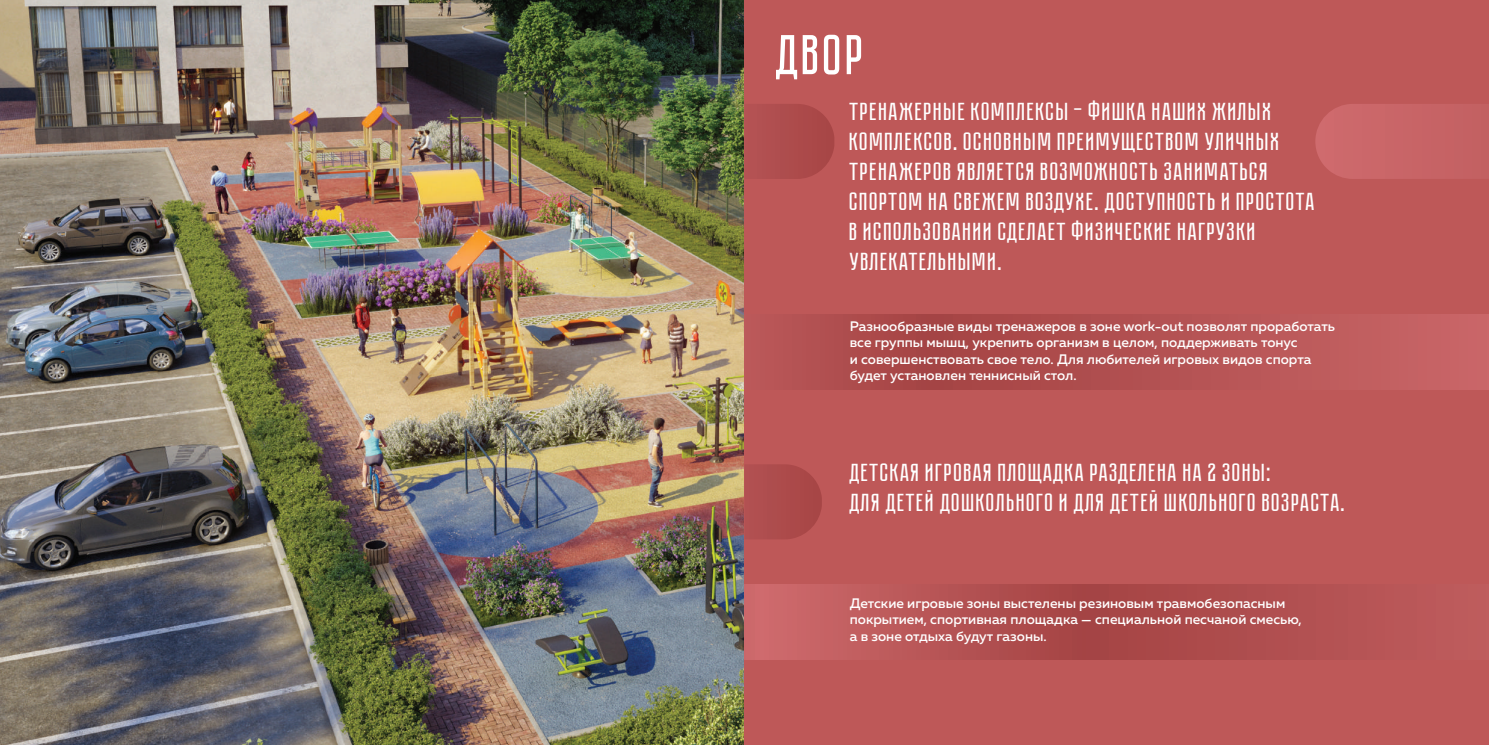
<style>
.page{position:relative;width:1489px;height:745px;background:#fff}
.page>*{position:absolute;margin:0;border:0;box-sizing:border-box;transform-origin:0 0}
.t1{font:700 56.25px "Pobeda";color:#fff}
.t2{font:700 25px/30px "Pobeda";color:#fff}
.t3{font:500 13.75px/16.5px "Muller";color:#fff}
</style>
<div class="page">
<img style="left:0;top:0;width:744px;height:744px">
<div style="left:744px;top:0;width:744px;height:744px;background:#be5858"></div>
<svg style="left:744px;top:584px;width:572px;height:75px"></svg>
<svg style="left:757px;top:104px;width:77px;height:75px"></svg>
<div style="left:1315px;top:104px;width:157px;height:75px;background:#c96568"></div>
<svg style="left:745px;top:464px;width:76px;height:75px"></svg>
<svg style="left:806px;top:314px;width:682px;height:75px"></svg>
<h1 class="t1" style="left:776px;top:24px;width:93px">двор</h1>
<p class="t2" style="left:849px;top:97px;width:468px">Тренажерные комплексы — фишка наших жилых комплексов. Основным преимуществом уличных тренажеров является возможность заниматься спортом на свежем воздухе. Доступность и простота в использовании сделает физические нагрузки увлекательными.</p>
<p class="t3" style="left:849px;top:317px;width:486px">Разнообразные виды тренажеров в зоне work-out позволят проработать все группы мышц, укрепить организм в целом, поддерживать тонус<br>и совершенствовать свое тело. Для любителей игровых видов спорта будет установлен теннисный стол.</p>
<h2 class="t2" style="left:849px;top:457px;width:498px">Детская игровая площадка разделена на 2 зоны:<br>для детей дошкольного и для детей школьного возраста.</h2>
<p class="t3" style="left:849px;top:594px;width:453px">Детские игровые зоны выстелены резиновым травмобезопасным покрытием, спортивная площадка — специальной песчаной смесью, а в зоне отдыха будут газоны.</p>
</div>
